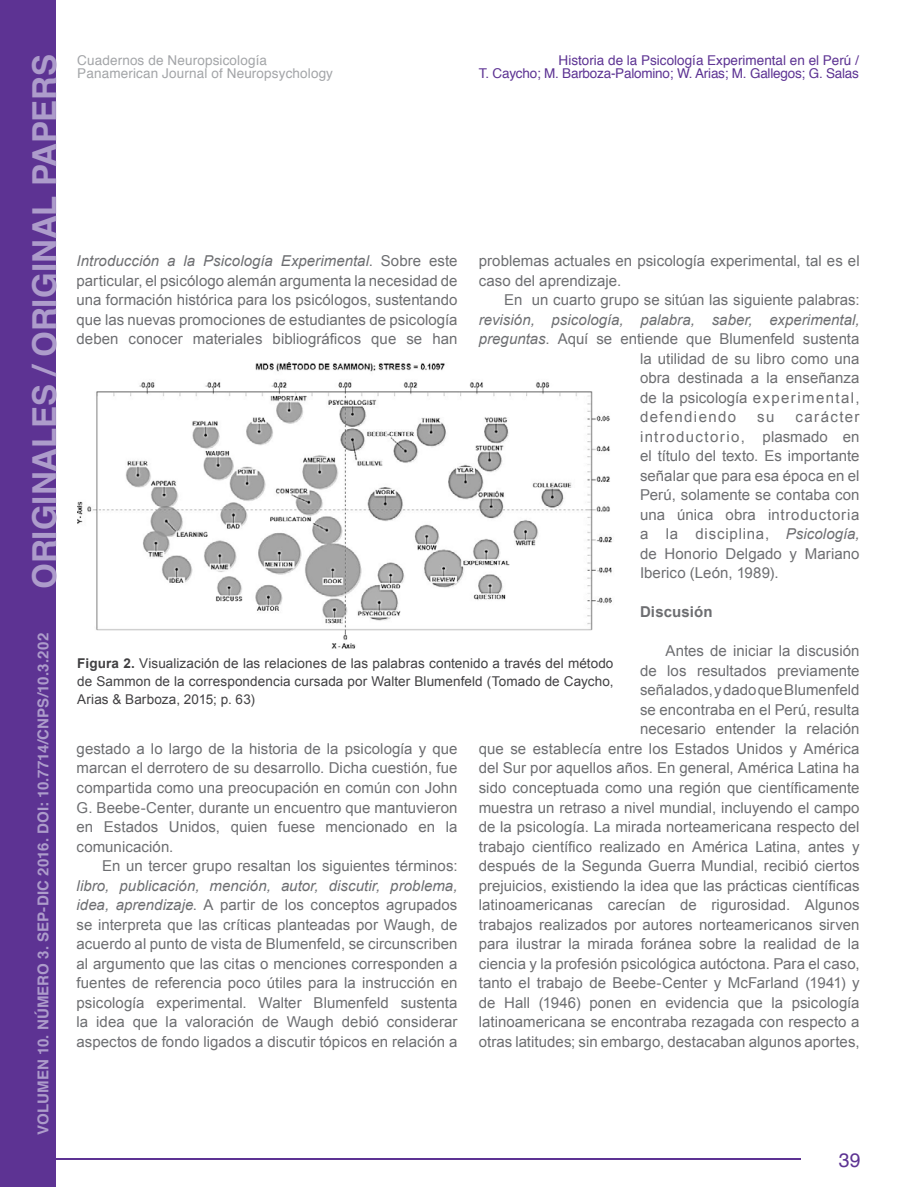
<style>
.page{position:relative;width:915px;height:1187px;background:#fff}
.page>*{position:absolute;margin:0;border:0;box-sizing:border-box;transform-origin:0 0}
.t1{font:700 33px "Helvetica";letter-spacing:-.005em;color:#ad9ccb}
.t2{font:19.5px "Helvetica";color:#5d3393}
.t3{font:15px/19.5px "Arial";letter-spacing:.005em;color:#6d6e71;text-align:justify}
.t4{font:700 15px "Helvetica";letter-spacing:.01em;color:#ad9ccb}
.t5{font:italic 15px "Arial";letter-spacing:.005em;color:#6d6e71}
.t6{font:15px "Arial";letter-spacing:.045em;color:#6d6e71}
.t7{font:15px "Arial";letter-spacing:.095em;color:#6d6e71}
.t8{font:700 15px "Arial";letter-spacing:.01em;color:#6d6e71}
.t9{font:13.5px/18px "Arial";letter-spacing:.005em;color:#414042;text-align:justify}
.t10{font:13.5px/13.5px "Helvetica";color:#5d3393;text-align:right}
.t11{font:13.5px/13.5px "Helvetica";letter-spacing:.01em;color:#a3a5a8}
.s1{font-style:italic}
.s2{font-weight:700}
</style>
<div class="page">
<div style="left:0;top:0;width:55px;height:1186px;background:#5d3393"></div>
<hr style="left:0;top:1157px;width:800px;height:2px;background:#5d3393">
<img style="left:77px;top:363px;width:535px;height:286px">
<h1 class="t1" style="left:18px;top:589px;width:536px;rotate:-90deg">ORIGINALES / ORIGINAL PAPERS</h1>
<p class="t11" style="left:77px;top:54px;width:257px">Cuadernos de Neuropsicología<br>Panamerican Journal of Neuropsychology</p>
<p class="t10" style="left:478px;top:54px;width:381px">Historia de la Psicología Experimental en el Perú /<br>T. Caycho; M. Barboza-Palomino; W. Arias; M. Gallegos; G. Salas</p>
<p class="t3" style="left:77px;top:251px;width:382px"><span class="s1">Introducción a la Psicología Experimental</span>. Sobre este particular, el psicólogo alemán argumenta la necesidad de una formación histórica para los psicólogos, sustentando que las nuevas promociones de estudiantes de psicología deben conocer materiales bibliográficos que se han</p>
<p class="t3" style="left:478px;top:251px;width:382px">problemas actuales en psicología experimental, tal es el caso del aprendizaje.</p>
<p class="t3" style="left:504px;top:290px;width:357px">En un cuarto grupo se sitúan las siguiente palabras:</p>
<p class="t5" style="left:478px;top:310px;width:382px">revisión, psicología, palabra, saber, experimental,</p>
<p class="t3" style="left:478px;top:329px;width:382px"><span class="s1">preguntas</span>. Aquí se entiende que Blumenfeld sustenta</p>
<p class="t3" style="left:639px;top:349px;width:221px">la utilidad de su libro como una</p>
<p class="t3" style="left:639px;top:368px;width:221px">obra destinada a la enseñanza</p>
<p class="t6" style="left:639px;top:387px;width:221px">de la psicología experimental,</p>
<p class="t7" style="left:639px;top:407px;width:98px">defendiendo</p>
<p class="t3" style="left:757px;top:407px;width:19px">su</p>
<p class="t3" style="left:639px;top:407px;width:221px;text-indent:155px">carácter introductorio, plasmado en el título del texto. Es importante señalar que para esa época en el Perú, solamente se contaba con una única obra introductoria a la disciplina, <span class="s1">Psicología, </span>de Honorio Delgado y Mariano Iberico (León, 1989).</p>
<p class="t8" style="left:639px;top:602px;width:74px">Discusión</p>
<p class="t3" style="left:478px;top:641px;width:382px;text-align:right">Antes de iniciar la discusión<br>de los resultados previamente<br>señalados, y dado que Blumenfeld<br>se encontraba en el Perú, resulta<br>necesario entender la relación<br>que se establecía entre los Estados Unidos y América del Sur por aquellos años. En general, América Latina ha sido conceptuada como una región que científicamente muestra un retraso a nivel mundial, incluyendo el campo de la psicología. La mirada norteamericana respecto del trabajo científico realizado en América Latina, antes y después de la Segunda Guerra Mundial, recibió ciertos prejuicios, existiendo la idea que las prácticas científicas latinoamericanas carecían de rigurosidad. Algunos trabajos realizados por autores norteamericanos sirven para ilustrar la mirada foránea sobre la realidad de la ciencia y la profesión psicológica autóctona. Para el caso, tanto el trabajo de Beebe-Center y McFarland (1941) y de Hall (1946) ponen en evidencia que la psicología latinoamericana se encontraba rezagada con respecto a otras latitudes; sin embargo, destacaban algunos aportes,</p>
<p class="t4" style="left:31px;top:1134px;width:503px;rotate:-90deg">VOLUMEN 10. NÚMERO 3. SEP-DIC 2016. DOI: 10.7714/CNPS/10.3.202</p>
<p class="t9" style="left:77px;top:654px;width:537px"><span class="s2">Figura 2.</span> Visualización de las relaciones de las palabras contenido a través del método de Sammon de la correspondencia cursada por Walter Blumenfeld (Tomado de Caycho, Arias &amp; Barboza, 2015; p. 63)</p>
<p class="t3" style="left:77px;top:739px;width:382px">gestado a lo largo de la historia de la psicología y que marcan el derrotero de su desarrollo. Dicha cuestión, fue compartida como una preocupación en común con John G. Beebe-Center, durante un encuentro que mantuvieron en Estados Unidos, quien fuese mencionado en la comunicación.</p>
<p class="t3" style="left:102px;top:856px;width:357px">En un tercer grupo resaltan los siguientes términos:</p>
<p class="t3" style="left:77px;top:875px;width:382px"><span class="s1">libro, publicación, mención, autor, discutir, problema, idea, aprendizaje</span>. A partir de los conceptos agrupados se interpreta que las críticas planteadas por Waugh, de acuerdo al punto de vista de Blumenfeld, se circunscriben al argumento que las citas o menciones corresponden a fuentes de referencia poco útiles para la instrucción en psicología experimental. Walter Blumenfeld sustenta la idea que la valoración de Waugh debió considerar aspectos de fondo ligados a discutir tópicos en relación a</p>
<h2 class="t2" style="left:838px;top:1144px;width:23px">39</h2>
</div>
